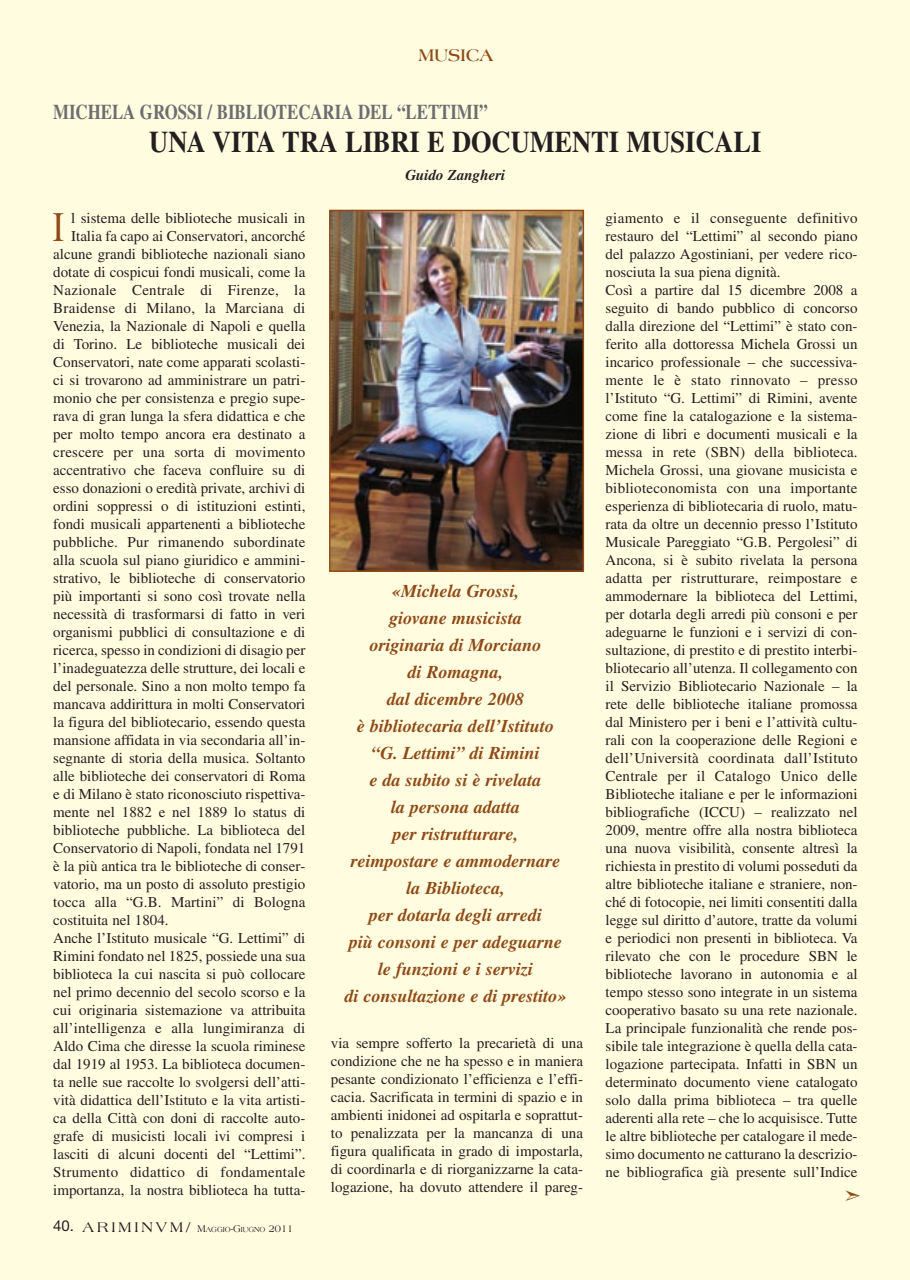
<style>
.page{position:relative;width:910px;height:1280px;background:#fffce0}
.page>*{position:absolute;margin:0;border:0;box-sizing:border-box;transform-origin:0 0}
.t1{font:42px "Times";color:#8f4a15;scale:.8 1}
.t2{font:700 30px "Times";color:#231f20;scale:.88 1}
.t3{font:700 21px "Times";color:#6c6d70;scale:.8 1}
.t4{font:italic 700 18px/27px "Times";color:#8f4a15;text-align:center}
.t5{font:700 18px "Americana";color:#8f4a15}
.t6{font:15px/18px "Times";color:#231f20;text-align:justify}
.t7{font:15px "Times";letter-spacing:.02em;color:#231f20}
.t8{font:italic 700 15px "Times";color:#231f20}
.t9{font:7.8px "Americana";color:#231f20;scale:.9 1}
.s1{font-family:"Helvetica Neue";font-size:15px}
.s2{font-size:15px}
.s3{font-size:10.5px}
</style>
<div class="page">
<img style="left:332px;top:213px;width:249px;height:356px">
<div style="left:329px;top:210px;width:255px;height:362px;border:2px solid #8f4a15"></div>
<p class="t5" style="left:418px;top:47px;width:76px">MUSICA</p>
<h3 class="t3" style="left:53px;top:105px;width:545px">MICHELA GROSSI / BIBLIOTECARIA DEL “LETTIMI”</h3>
<h2 class="t2" style="left:149px;top:132px;width:697px">UNA VITA TRA LIBRI E DOCUMENTI MUSICALI</h2>
<p class="t8" style="left:405px;top:170px;width:101px">Guido Zangheri</p>
<h1 class="t1" style="left:53px;top:214px;width:15px">I</h1>
<p class="t6" style="left:71px;top:211px;width:236px">l sistema delle biblioteche musicali in</p>
<p class="t6" style="left:71px;top:229px;width:236px">Italia fa capo ai Conservatori, ancorché</p>
<p class="t6" style="left:53px;top:247px;width:254px">alcune grandi biblioteche nazionali siano</p>
<p class="t6" style="left:53px;top:265px;width:254px">dotate di cospicui fondi musicali, come la</p>
<p class="t7" style="left:53px;top:285px;width:254px">Nazionale Centrale di Firenze, la</p>
<p class="t6" style="left:53px;top:301px;width:254px">Braidense di Milano, la Marciana di</p>
<p class="t6" style="left:53px;top:319px;width:254px">Venezia, la Nazionale di Napoli e quella</p>
<p class="t6" style="left:53px;top:337px;width:254px">di Torino. Le biblioteche musicali dei</p>
<p class="t6" style="left:53px;top:355px;width:254px">Conservatori, nate come apparati scolasti-</p>
<p class="t6" style="left:53px;top:373px;width:254px">ci si trovarono ad amministrare un patri-</p>
<p class="t6" style="left:53px;top:391px;width:254px">monio che per consistenza e pregio supe-</p>
<p class="t6" style="left:53px;top:409px;width:254px">rava di gran lunga la sfera didattica e che</p>
<p class="t6" style="left:53px;top:427px;width:254px">per molto tempo ancora era destinato a</p>
<p class="t6" style="left:53px;top:445px;width:254px">crescere per una sorta di movimento</p>
<p class="t6" style="left:53px;top:463px;width:254px">accentrativo che faceva confluire su di</p>
<p class="t6" style="left:53px;top:481px;width:254px">esso donazioni o eredità private, archivi di</p>
<p class="t6" style="left:53px;top:499px;width:254px">ordini soppressi o di istituzioni estinti,</p>
<p class="t6" style="left:53px;top:517px;width:254px">fondi musicali appartenenti a biblioteche</p>
<p class="t6" style="left:53px;top:535px;width:254px">pubbliche. Pur rimanendo subordinate</p>
<p class="t6" style="left:53px;top:553px;width:254px">alla scuola sul piano giuridico e ammini-</p>
<p class="t6" style="left:53px;top:571px;width:254px">strativo, le biblioteche di conservatorio</p>
<p class="t6" style="left:53px;top:589px;width:254px">più importanti si sono così trovate nella</p>
<p class="t6" style="left:53px;top:607px;width:254px">necessità di trasformarsi di fatto in veri</p>
<p class="t6" style="left:53px;top:625px;width:254px">organismi pubblici di consultazione e di</p>
<p class="t6" style="left:53px;top:643px;width:254px">ricerca, spesso in condizioni di disagio per</p>
<p class="t6" style="left:53px;top:661px;width:254px">l’inadeguatezza delle strutture, dei locali e</p>
<p class="t6" style="left:53px;top:679px;width:254px">del personale. Sino a non molto tempo fa</p>
<p class="t6" style="left:53px;top:697px;width:254px">mancava addirittura in molti Conservatori</p>
<p class="t6" style="left:53px;top:715px;width:254px">la figura del bibliotecario, essendo questa</p>
<p class="t6" style="left:53px;top:733px;width:254px">mansione affidata in via secondaria all’in-</p>
<p class="t6" style="left:53px;top:751px;width:254px">segnante di storia della musica. Soltanto</p>
<p class="t6" style="left:53px;top:769px;width:254px">alle biblioteche dei conservatori di Roma</p>
<p class="t6" style="left:53px;top:787px;width:254px">e di Milano è stato riconosciuto rispettiva-</p>
<p class="t6" style="left:53px;top:805px;width:254px">mente nel 1882 e nel 1889 lo status di</p>
<p class="t6" style="left:53px;top:823px;width:254px">biblioteche pubbliche. La biblioteca del</p>
<p class="t6" style="left:53px;top:841px;width:254px">Conservatorio di Napoli, fondata nel 1791</p>
<p class="t6" style="left:53px;top:859px;width:254px">è la più antica tra le biblioteche di conser-</p>
<p class="t6" style="left:53px;top:877px;width:254px">vatorio, ma un posto di assoluto prestigio</p>
<p class="t6" style="left:53px;top:895px;width:254px">tocca alla “G.B. Martini” di Bologna</p>
<p class="t6" style="left:53px;top:913px;width:117px">costituita nel 1804.</p>
<p class="t6" style="left:53px;top:931px;width:254px">Anche l’Istituto musicale “G. Lettimi” di</p>
<p class="t6" style="left:53px;top:949px;width:254px">Rimini fondato nel 1825, possiede una sua</p>
<p class="t6" style="left:53px;top:967px;width:254px">biblioteca la cui nascita si può collocare</p>
<p class="t6" style="left:53px;top:985px;width:254px">nel primo decennio del secolo scorso e la</p>
<p class="t6" style="left:53px;top:1003px;width:254px">cui originaria sistemazione va attribuita</p>
<p class="t6" style="left:53px;top:1021px;width:254px">all’intelligenza e alla lungimiranza di</p>
<p class="t6" style="left:53px;top:1039px;width:254px">Aldo Cima che diresse la scuola riminese</p>
<p class="t6" style="left:53px;top:1057px;width:254px">dal 1919 al 1953. La biblioteca documen-</p>
<p class="t6" style="left:53px;top:1075px;width:254px">ta nelle sue raccolte lo svolgersi dell’atti-</p>
<p class="t6" style="left:53px;top:1093px;width:254px">vità didattica dell’Istituto e la vita artisti-</p>
<p class="t6" style="left:53px;top:1111px;width:254px">ca della Città con doni di raccolte auto-</p>
<p class="t6" style="left:53px;top:1129px;width:254px">grafe di musicisti locali ivi compresi i</p>
<p class="t6" style="left:53px;top:1147px;width:254px">lasciti di alcuni docenti del “Lettimi”.</p>
<p class="t7" style="left:53px;top:1167px;width:254px">Strumento didattico di fondamentale</p>
<p class="t6" style="left:53px;top:1183px;width:254px">importanza, la nostra biblioteca ha tutta-</p>
<p class="t6" style="left:605px;top:211px;width:254px;text-align:left">giamento e il conseguente definitivo restauro del “Lettimi” al secondo piano del palazzo Agostiniani, per vedere rico&shy;nosciuta la sua piena dignità.<br>Così a partire dal 15 dicembre 2008 a seguito di bando pubblico di concorso dalla direzione del “Lettimi” è stato con&shy;ferito alla dottoressa Michela Grossi un incarico professionale – che successiva&shy;mente le è stato rinnovato – presso l’Istituto “G. Lettimi” di Rimini, avente come fine la catalogazione e la sistema&shy;zione di libri e documenti musicali e la messa in rete (SBN) della biblioteca.<br>Michela Grossi, una giovane musicista e biblioteconomista con una importante esperienza di bibliotecaria di ruolo, matu&shy;rata da oltre un decennio presso l’Istituto Musicale Pareggiato “G.B. Pergolesi” di Ancona, si è subito rivelata la persona adatta per ristrutturare, reimpostare e ammodernare la biblioteca del Lettimi, per dotarla degli arredi più consoni e per adeguarne le funzioni e i servizi di con&shy;sultazione, di prestito e di prestito interbi&shy;bliotecario all’utenza. Il collegamento con il Servizio Bibliotecario Nazionale – la rete delle biblioteche italiane promossa dal Ministero per i beni e l’attività cultu&shy;rali con la cooperazione delle Regioni e dell’Università coordinata dall’Istituto Centrale per il Catalogo Unico delle Biblioteche italiane e per le informazioni bibliografiche (ICCU) – realizzato nel 2009, mentre offre alla nostra biblioteca una nuova visibilità, consente altresì la richiesta in prestito di volumi posseduti da altre biblioteche italiane e straniere, non&shy;ché di fotocopie, nei limiti consentiti dalla legge sul diritto d’autore, tratte da volumi e periodici non presenti in biblioteca. Va rilevato che con le procedure SBN le biblioteche lavorano in autonomia e al tempo stesso sono integrate in un sistema cooperativo basato su una rete nazionale.<br>La principale funzionalità che rende pos&shy;sibile tale integrazione è quella della cata&shy;logazione partecipata. Infatti in SBN un determinato documento viene catalogato solo dalla prima biblioteca – tra quelle aderenti alla rete – che lo acquisisce. Tutte le altre biblioteche per catalogare il mede&shy;simo documento ne catturano la descrizio&shy;ne bibliografica già presente sull’Indice</p>
<p class="t4" style="left:345px;top:580px;width:223px">«Michela Grossi,<br>giovane musicista<br>originaria di Morciano<br>di Romagna,<br>dal dicembre 2008<br>è bibliotecaria dell’Istituto “G. Lettimi” di Rimini<br>e da subito si è rivelata<br>la persona adatta<br>per ristrutturare,<br>reimpostare e ammodernare la Biblioteca,<br>per dotarla degli arredi<br>più consoni e per adeguarne le funzioni e i servizi<br>di consultazione e di prestito»</p>
<p class="t6" style="left:331px;top:1036px;width:254px">via sempre sofferto la precarietà di una condizione che ne ha spesso e in maniera pesante condizionato l’efficienza e l’effi&shy;cacia. Sacrificata in termini di spazio e in ambienti inidonei ad ospitarla e soprattut&shy;to penalizzata per la mancanza di una figura qualificata in grado di impostarla, di coordinarla e di riorganizzarne la cata&shy;logazione, ha dovuto attendere il pareg-</p>
<p class="t9" style="left:53px;top:1226px;width:268px"><span class="s1">40.</span> <span class="s2">A R I M I N V M /</span> <span class="s3">M</span>AGGIO<span class="s3">-G</span>IUGNO <span class="s3">2011</span></p>
</div>
